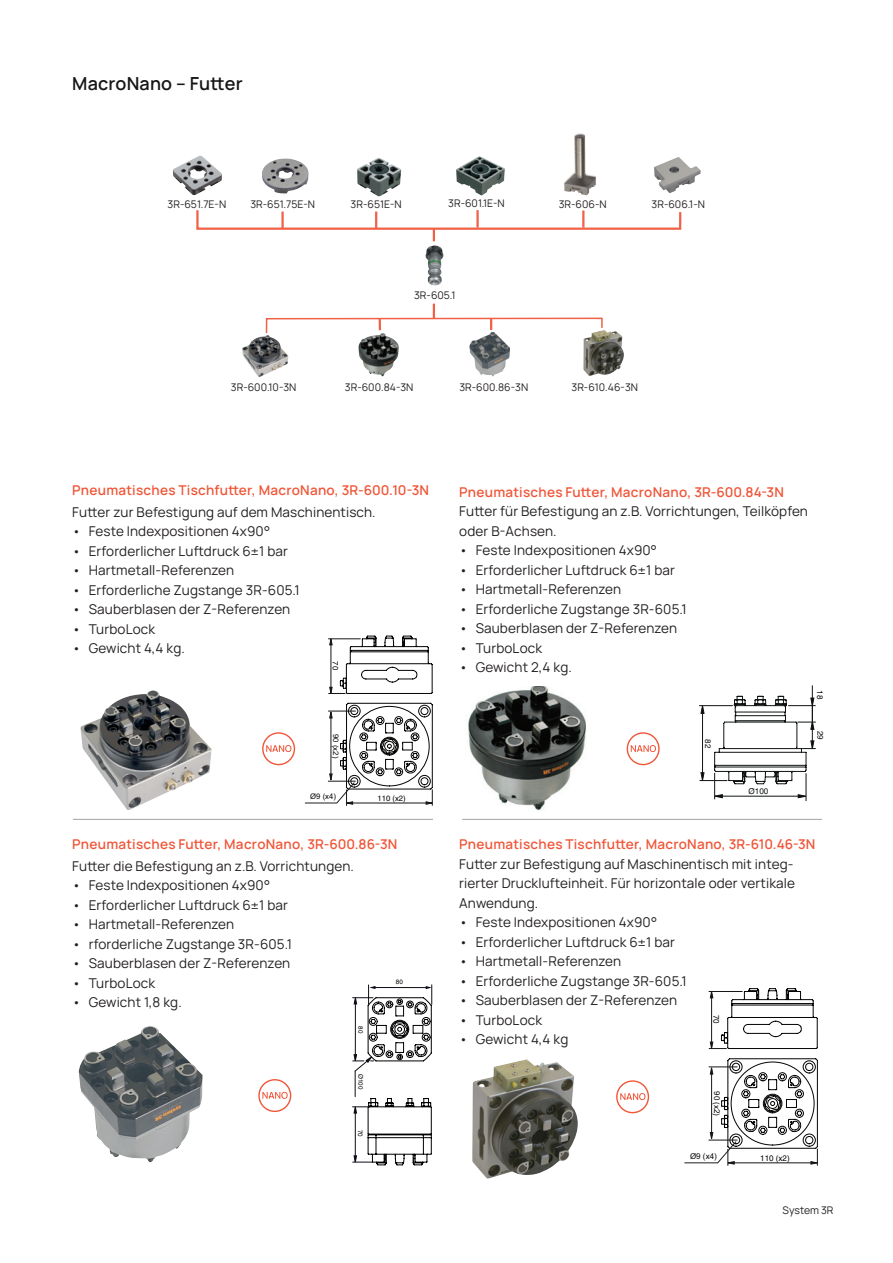
<style>
.page{position:relative;width:893px;height:1263px;background:#fff}
.page>*{position:absolute;margin:0;border:0;box-sizing:border-box;transform-origin:0 0}
.t1{font:600 18px "Manrope";letter-spacing:.01em;color:#161616}
.t2{font:13.5px/19.5px "Manrope";letter-spacing:.01em;color:#231f20;text-align:justify}
.t3{font:600 13.5px "Manrope";letter-spacing:.02em;color:#f05638}
.t4{font:10.5px "Manrope";color:#231f20}
.t5{font:8.1px "Arial";color:#040503}
.t6{font:8.1px "Helvetica";color:#0f1313}
.t7{font:8.1px "Helvetica";color:#040503}
.t8{font:7.65px "Arial";color:#040503}
.t9{font:7.65px "Helvetica";color:#040503}
.t10{font:6.3px "Helvetica";color:#000001}
.s1{font-family:"DIN";font-size:12.3px}
</style>
<div class="page">
<svg style="left:262px;top:732px;width:33px;height:33px"></svg>
<svg style="left:627px;top:732px;width:33px;height:33px"></svg>
<img style="left:79px;top:1026px;width:124px;height:136px">
<img style="left:80px;top:690px;width:132px;height:120px">
<svg style="left:305px;top:636px;width:128px;height:170px"></svg>
<svg style="left:352px;top:985px;width:80px;height:180px"></svg>
<img style="left:468px;top:687px;width:118px;height:124px">
<hr style="left:812px;top:685px;width:1px;height:63px;background:#0f1313">
<svg style="left:699px;top:696px;width:116px;height:105px"></svg>
<svg style="left:684px;top:988px;width:134px;height:178px"></svg>
<img style="left:472px;top:1059px;width:106px;height:120px">
<svg style="left:265px;top:304px;width:338px;height:30px"></svg>
<svg style="left:196px;top:210px;width:486px;height:31px"></svg>
<img style="left:173px;top:155px;width:49px;height:40px">
<img style="left:242px;top:335px;width:46px;height:42px">
<img style="left:357px;top:158px;width:44px;height:38px">
<img style="left:425px;top:245px;width:19px;height:40px">
<img style="left:456px;top:156px;width:49px;height:39px">
<img style="left:564px;top:133px;width:32px;height:62px">
<img style="left:469px;top:332px;width:41px;height:44px">
<img style="left:583px;top:330px;width:41px;height:46px">
<img style="left:654px;top:157px;width:47px;height:36px">
<img style="left:262px;top:158px;width:47px;height:36px">
<img style="left:358px;top:333px;width:41px;height:43px">
<svg style="left:258px;top:1079px;width:33px;height:33px"></svg>
<svg style="left:616px;top:1080px;width:33px;height:33px"></svg>
<hr style="left:73px;top:819px;width:360px;height:1px;background:#a2a4a4">
<hr style="left:462px;top:819px;width:360px;height:1px;background:#a2a4a4">
<h1 class="t1" style="left:72px;top:69px;width:172px">MacroNano – Futter</h1>
<p class="t4" style="left:168px;top:196px;width:60px">3R-651.7E-N</p>
<p class="t4" style="left:250px;top:196px;width:66px">3R-651.75E-N</p>
<p class="t4" style="left:351px;top:196px;width:53px">3R-651E-N</p>
<p class="t4" style="left:448px;top:196px;width:58px">3R-601.1E-N</p>
<p class="t4" style="left:559px;top:196px;width:49px">3R-606-N</p>
<p class="t4" style="left:652px;top:196px;width:55px">3R-606.1-N</p>
<p class="t4" style="left:414px;top:287px;width:43px">3R-605.1</p>
<p class="t4" style="left:231px;top:379px;width:67px">3R-600.10-3N</p>
<p class="t4" style="left:345px;top:379px;width:70px">3R-600.84-3N</p>
<p class="t4" style="left:459px;top:379px;width:70px">3R-600.86-3N</p>
<p class="t4" style="left:572px;top:380px;width:68px">3R-610.46-3N</p>
<p class="t3" style="left:72px;top:479px;width:358px">Pneumatisches Tischfutter, MacroNano, 3R-600.10-3N</p>
<p class="t2" style="left:72px;top:501px;width:305px">Futter zur Befestigung auf dem Maschinentisch.</p>
<p class="t2" style="left:72px;top:521px;width:199px">• Feste Indexpositionen 4x90°</p>
<p class="t2" style="left:72px;top:540px;width:217px">• Erforderlicher Luftdruck 6±1 bar</p>
<p class="t2" style="left:72px;top:560px;width:163px">• Hartmetall-Referenzen</p>
<p class="t2" style="left:72px;top:579px;width:229px">• Erforderliche Zugstange 3R-605.1</p>
<p class="t2" style="left:72px;top:599px;width:219px">• Sauberblasen der Z-Referenzen</p>
<p class="t2" style="left:72px;top:618px;width:84px">• TurboLock</p>
<p class="t2" style="left:72px;top:638px;width:114px">• Gewicht 4,4 kg<span class="s1">.</span></p>
<p class="t9" style="left:340px;top:661px;width:10px;rotate:90deg">70</p>
<p class="t8" style="left:341px;top:734px;width:25px;rotate:90deg">90 (x2)</p>
<p class="t8" style="left:310px;top:791px;width:27px">Ø9 (x4)</p>
<p class="t9" style="left:378px;top:794px;width:30px">110 (x2)</p>
<p class="t3" style="left:72px;top:833px;width:327px">Pneumatisches Futter, MacroNano, 3R-600.86-3N</p>
<p class="t2" style="left:72px;top:855px;width:283px">Futter die Befestigung an z.B. Vorrichtungen.</p>
<p class="t2" style="left:72px;top:875px;width:199px">• Feste Indexpositionen 4x90°</p>
<p class="t2" style="left:72px;top:894px;width:217px">• Erforderlicher Luftdruck 6±1 bar</p>
<p class="t2" style="left:72px;top:914px;width:163px">• Hartmetall-Referenzen</p>
<p class="t2" style="left:72px;top:933px;width:221px">• rforderliche Zugstange 3R-605.1</p>
<p class="t2" style="left:72px;top:953px;width:219px">• Sauberblasen der Z-Referenzen</p>
<p class="t2" style="left:72px;top:972px;width:84px">• TurboLock</p>
<p class="t2" style="left:72px;top:992px;width:111px">• Gewicht 1,8 kg<span class="s1">.</span></p>
<p class="t10" style="left:396px;top:978px;width:9px">80</p>
<p class="t10" style="left:364px;top:1026px;width:9px;rotate:90deg">80</p>
<p class="t10" style="left:364px;top:1074px;width:17px;rotate:90deg">Ø100</p>
<p class="t10" style="left:364px;top:1130px;width:9px;rotate:90deg">70</p>
<p class="t3" style="left:459px;top:481px;width:326px">Pneumatisches Futter, MacroNano, 3R-600.84-3N</p>
<p class="t2" style="left:459px;top:501px;width:350px">Futter für Befestigung an z.B. Vorrichtungen, Teilköpfen oder B-Achsen.</p>
<p class="t2" style="left:459px;top:540px;width:199px">• Feste Indexpositionen 4x90°</p>
<p class="t2" style="left:459px;top:559px;width:217px">• Erforderlicher Luftdruck 6±1 bar</p>
<p class="t2" style="left:459px;top:579px;width:163px">• Hartmetall-Referenzen</p>
<p class="t2" style="left:459px;top:598px;width:229px">• Erforderliche Zugstange 3R-605.1</p>
<p class="t2" style="left:459px;top:618px;width:219px">• Sauberblasen der Z-Referenzen</p>
<p class="t2" style="left:459px;top:637px;width:84px">• TurboLock</p>
<p class="t2" style="left:459px;top:657px;width:114px">• Gewicht 2,4 kg.</p>
<p class="t6" style="left:713px;top:739px;width:11px;rotate:90deg">82</p>
<p class="t6" style="left:825px;top:690px;width:11px;rotate:90deg">18</p>
<p class="t6" style="left:825px;top:731px;width:11px;rotate:90deg">29</p>
<p class="t6" style="left:748px;top:786px;width:21px">Ø100</p>
<p class="t3" style="left:459px;top:834px;width:358px">Pneumatisches Tischfutter, MacroNano, 3R-610.46-3N</p>
<p class="t2" style="left:459px;top:853px;width:337px">Futter zur Befestigung auf Maschinentisch mit integ&shy;rierter Drucklufteinheit. Für horizontale oder vertikale Anwendung<span class="s1">.</span></p>
<p class="t2" style="left:459px;top:912px;width:199px">• Feste Indexpositionen 4x90°</p>
<p class="t2" style="left:459px;top:931px;width:217px">• Erforderlicher Luftdruck 6±1 bar</p>
<p class="t2" style="left:459px;top:951px;width:163px">• Hartmetall-Referenzen</p>
<p class="t2" style="left:459px;top:970px;width:229px">• Erforderliche Zugstange 3R-605.1</p>
<p class="t2" style="left:459px;top:990px;width:219px">• Sauberblasen der Z-Referenzen</p>
<p class="t2" style="left:459px;top:1009px;width:84px">• TurboLock</p>
<p class="t2" style="left:459px;top:1029px;width:111px">• Gewicht 4,4 kg</p>
<p class="t7" style="left:721px;top:1015px;width:10px;rotate:90deg">70</p>
<p class="t5" style="left:722px;top:1091px;width:26px;rotate:90deg">90 (x2)</p>
<p class="t5" style="left:690px;top:1151px;width:28px">Ø9 (x4)</p>
<p class="t7" style="left:760px;top:1153px;width:31px">110 (x2)</p>
<p class="t4" style="left:783px;top:1202px;width:52px">System 3R</p>
</div>
